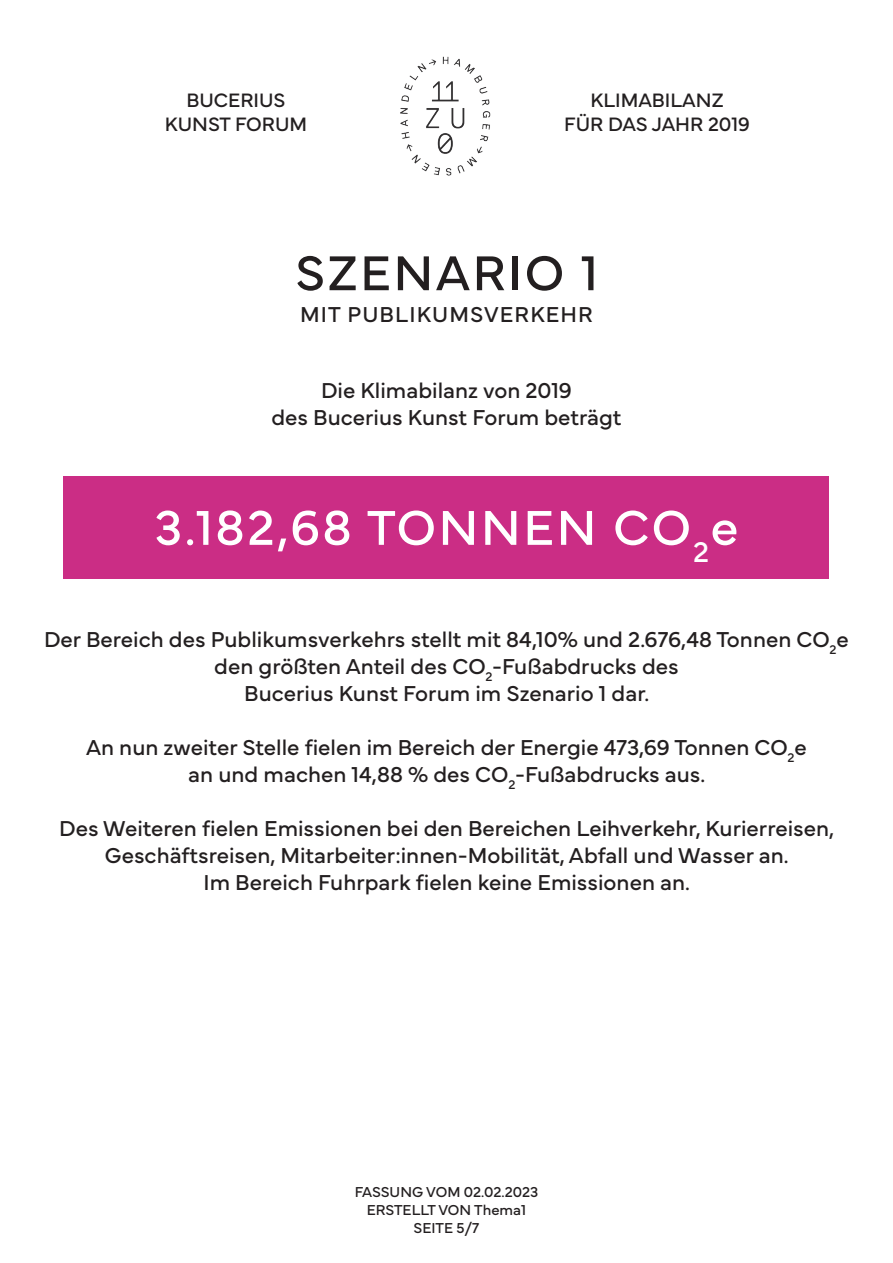
<style>
.page{position:relative;width:893px;height:1263px;background:#fff}
.page>*{position:absolute;margin:0;border:0;box-sizing:border-box;transform-origin:0 0}
.t1{font:51px "Mundial";letter-spacing:.05em;color:#fff}
.t2{font:51px "Mundial";letter-spacing:.05em;color:#231f20}
.t3{font:22.5px "Mundial";color:#231f20}
.t4{font:22.5px "Mundial";letter-spacing:.05em;color:#231f20}
.t5{font:20.25px/24.3px "Mundial";color:#231f20;text-align:center}
.t6{font:15px/18px "Mundial";color:#231f20;text-align:center}
</style>
<div class="page">
<img style="left:400px;top:56px;width:91px;height:120px">
<div style="left:64px;top:476px;width:765px;height:102px;background:#cb2d85"></div>
<p class="t5" style="left:165px;top:86px;width:144px">BUCERIUS<br>KUNST FORUM</p>
<p class="t5" style="left:564px;top:86px;width:187px">KLIMABILANZ<br>FÜR DAS JAHR 2019</p>
<p class="t2" style="left:295px;top:233px;width:304px">SZENARIO 1</p>
<p class="t4" style="left:300px;top:296px;width:294px">MIT PUBLIKUMSVERKEHR</p>
<p class="t3" style="left:321px;top:373px;width:252px">Die Klimabilanz von 2019</p>
<p class="t3" style="left:271px;top:400px;width:352px">des Bucerius Kunst Forum beträgt</p>
<p class="t1" style="left:154px;top:488px;width:585px">3.182,68 TONNEN CO<sub>2</sub>e</p>
<p class="t3" style="left:44px;top:622px;width:806px">Der Bereich des Publikumsverkehrs stellt mit 84,10% und 2.676,48 Tonnen CO<sub>2</sub>e</p>
<p class="t3" style="left:214px;top:649px;width:466px">den größten Anteil des CO<sub>2</sub>-Fußabdrucks des</p>
<p class="t3" style="left:244px;top:676px;width:407px">Bucerius Kunst Forum im Szenario 1 dar.</p>
<p class="t3" style="left:86px;top:730px;width:722px">An nun zweiter Stelle fielen im Bereich der Energie 473,69 Tonnen CO<sub>2</sub>e</p>
<p class="t3" style="left:188px;top:757px;width:518px">an und machen 14,88 % des CO<sub>2</sub>-Fußabdrucks aus.</p>
<p class="t3" style="left:59px;top:811px;width:777px">Des Weiteren fielen Emissionen bei den Bereichen Leihverkehr, Kurierreisen,</p>
<p class="t3" style="left:105px;top:838px;width:685px">Geschäftsreisen, Mitarbeiter:innen-Mobilität, Abfall und Wasser an.</p>
<p class="t3" style="left:203px;top:865px;width:488px">Im Bereich Fuhrpark fielen keine Emissionen an.</p>
<p class="t6" style="left:355px;top:1181px;width:185px">FASSUNG VOM 02.02.2023<br>ERSTELLT VON Thema1<br>SEITE 5/7</p>
</div>
